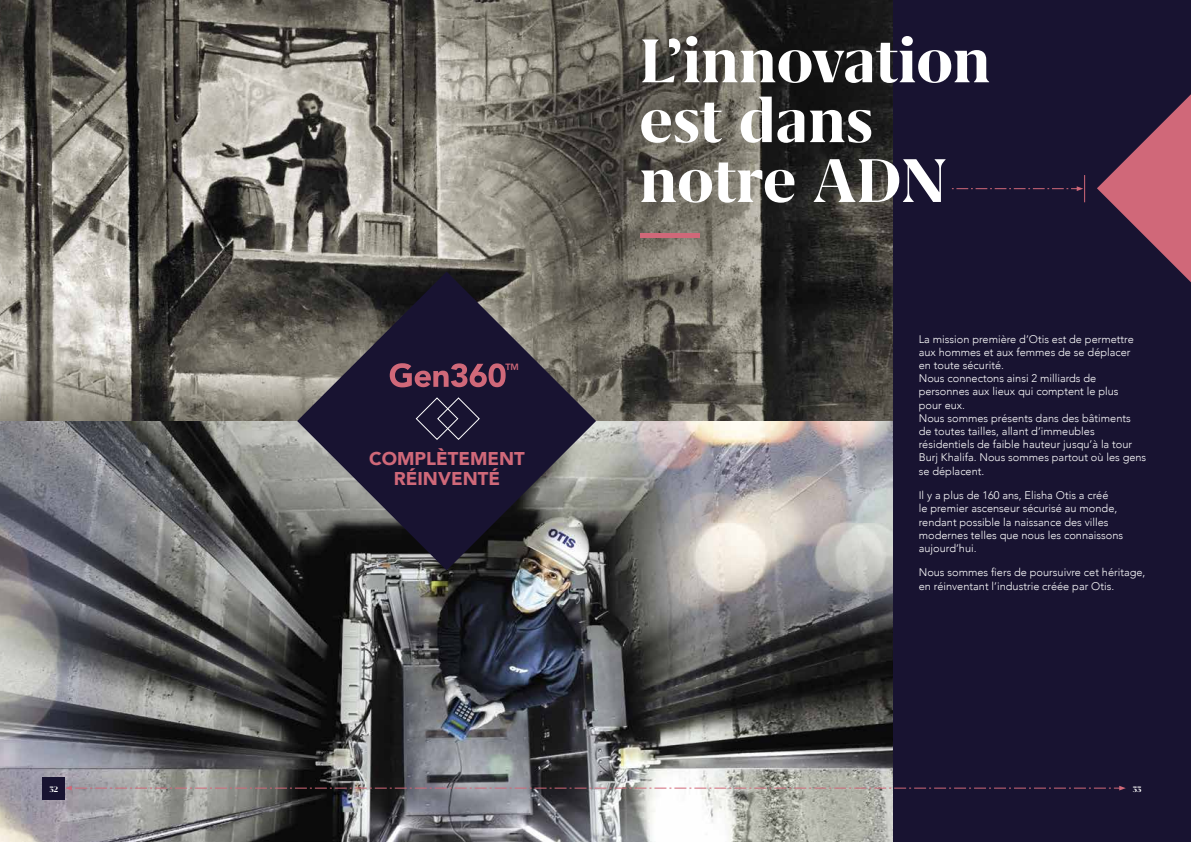
<style>
.page{position:relative;width:1191px;height:842px;background:#fff}
.page>*{position:absolute;margin:0;border:0;box-sizing:border-box;transform-origin:0 0}
.t1{font:700 71.2px/59.9px "Grifo M";color:#fff}
.t2{font:900 18.5px/20px "Avenir";color:#d06879;text-align:center}
.t3{font:300 11px/13.2px "Avenir";color:#fff}
.t4{font:700 9px "Grifo M";color:#fff}
.t5{font:800 9px "Avenir LT Std";color:#d06879}
</style>
<div class="page">
<img style="left:0;top:0;width:893px;height:421px">
<img style="left:0;top:421px;width:893px;height:421px">
<div style="left:893px;top:0;width:298px;height:842px;background:#181331"></div>
<hr style="left:640px;top:234px;width:60px;height:4px;background:#d06879">
<svg style="left:1097px;top:94px;width:94px;height:188px"></svg>
<svg style="left:297px;top:272px;width:299px;height:298px;background:#45424b"></svg>
<svg style="left:65px;top:786px;width:1060px;height:4px"></svg>
<div style="left:43px;top:777px;width:22px;height:22px;background:#181331"></div>
<svg style="left:952px;top:175px;width:133px;height:27px"></svg>
<svg style="left:390px;top:363px;width:115px;height:24px;background:#703b53"></svg>
<svg style="left:415px;top:397px;width:65px;height:43px;background:#2b2642"></svg>
<div style="left:365px;top:446px;width:164px;height:41px;background:#181331"></div>
<p class="t5" style="left:505px;top:361px;width:15px">TM</p>
<h2 class="t2" style="left:369px;top:448px;width:157px">COMPLÈTEMENT<br>RÉINVENTÉ</h2>
<h1 class="t1" style="left:639px;top:30px;width:352px">L’innovation est dans notre ADN</h1>
<p class="t3" style="left:918px;top:332px;width:229px">La mission première d’Otis est de permettre aux hommes et aux femmes de se déplacer<br>en toute sécurité.<br>Nous connectons ainsi 2 milliards de personnes aux lieux qui comptent le plus<br>pour eux.<br>Nous sommes présents dans des bâtiments de toutes tailles, allant d’immeubles résidentiels de faible hauteur jusqu’à la tour Burj Khalifa. Nous sommes partout où les gens se déplacent.</p>
<p class="t3" style="left:918px;top:489px;width:206px">Il y a plus de 160 ans, Elisha Otis a créé<br>le premier ascenseur sécurisé au monde, rendant possible la naissance des villes modernes telles que nous les connaissons aujourd’hui.</p>
<p class="t3" style="left:918px;top:566px;width:228px">Nous sommes fiers de poursuivre cet héritage, en réinventant l’industrie créée par Otis.</p>
<p class="t4" style="left:50px;top:784px;width:10px">32</p>
<p class="t4" style="left:1132px;top:784px;width:10px">33</p>
</div>
